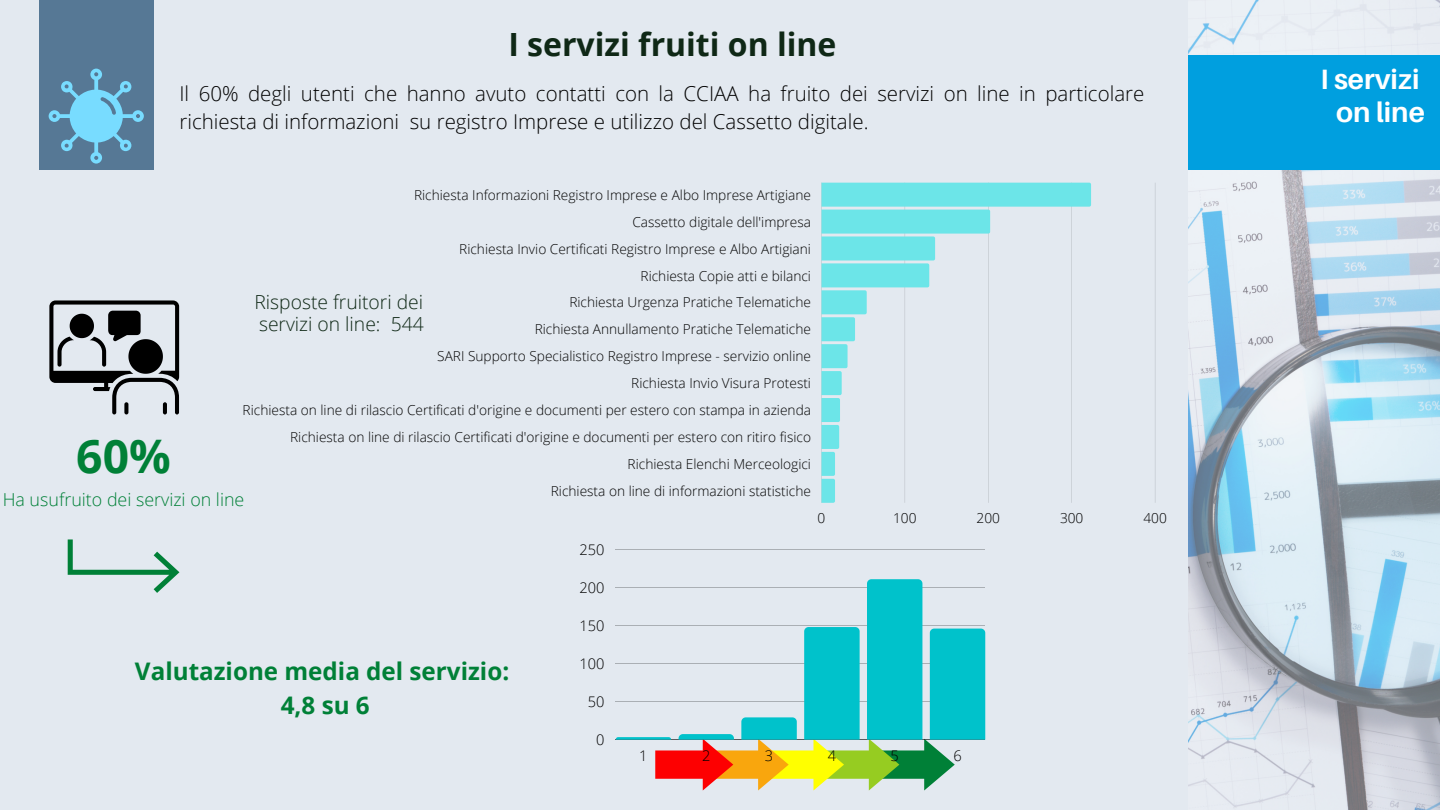
<style>
.page{position:relative;width:1440px;height:810px;background:#e3e9f0}
.page>*{position:absolute;margin:0;border:0;box-sizing:border-box;transform-origin:0 0}
.t1{font:700 46.3px "Open Sans";color:#008037}
.t2{font:700 32px "Open Sans";color:#0f2816}
.t3{font:700 28px/33px "Aileron";color:#fff;text-align:center}
.t4{font:700 24.2px/33.8px "Open Sans";color:#008037;text-align:center}
.t5{font:300 20.5px/28.5px "Open Sans";color:#000}
.t6{font:300 19.3px/22.5px "Open Sans";color:#0f2816}
.t7{font:300 17.9px "Open Sans";color:#008037}
.t8{font:300 14.6px "Open Sans";color:#000}
.t9{font:300 13.7px/26.9px "Open Sans";color:#000;text-align:right}
</style>
<div class="page">
<img style="left:1189px;top:0;width:251px;height:810px">
<div style="left:1189px;top:55px;width:251px;height:115px;background:#009fdf"></div>
<div style="left:39px;top:0;width:115px;height:170px;background:#567895"></div>
<svg style="left:49px;top:69px;width:95px;height:95px"></svg>
<hr style="left:616px;top:550px;width:369px;height:1px;background:#000">
<svg style="left:616px;top:579px;width:369px;height:211px"></svg>
<hr style="left:1155px;top:183px;width:1px;height:320px;background:#000">
<svg style="left:821px;top:183px;width:270px;height:320px"></svg>
<svg style="left:49px;top:300px;width:130px;height:114px"></svg>
<svg style="left:68px;top:539px;width:111px;height:54px"></svg>
<h2 class="t2" style="left:508px;top:22px;width:330px">I servizi fruiti on line</h2>
<h3 class="t5" style="left:179px;top:78px;width:967px">Il 60% degli utenti che hanno avuto contatti con la CCIAA ha fruito dei servizi on line in particolare richiesta di informazioni su registro Imprese e utilizzo del Cassetto digitale.</h3>
<p class="t9" style="left:243px;top:181px;width:570px">Richiesta Informazioni Registro Imprese e Albo Imprese Artigiane<br>Cassetto digitale dell'impresa<br>Richiesta Invio Certificati Registro Imprese e Albo Artigiani<br>Richiesta Copie atti e bilanci<br>Richiesta Urgenza Pratiche Telematiche<br>Richiesta Annullamento Pratiche Telematiche<br>SARI Supporto Specialistico Registro Imprese - servizio online<br>Richiesta Invio Visura Protesti<br>Richiesta on line di rilascio Certificati d'origine e documenti per estero con stampa in azienda Richiesta on line di rilascio Certificati d'origine e documenti per estero con ritiro fisico Richiesta Elenchi Merceologici<br>Richiesta on line di informazioni statistiche</p>
<h3 class="t6" style="left:254px;top:290px;width:171px">Risposte fruitori dei servizi on line: 544</h3>
<h1 class="t1" style="left:76px;top:423px;width:96px">60%</h1>
<h3 class="t7" style="left:3px;top:487px;width:243px">Ha usufruito dei servizi on line</h3>
<p class="t9" style="left:818px;top:504px;width:9px">0</p>
<p class="t9" style="left:893px;top:504px;width:25px">100</p>
<p class="t9" style="left:977px;top:504px;width:25px">200</p>
<p class="t9" style="left:1060px;top:504px;width:25px">300</p>
<p class="t9" style="left:1143px;top:504px;width:25px">400</p>
<h3 class="t4" style="left:135px;top:654px;width:376px">Valutazione media del servizio:<br>4,8 su 6</h3>
<p class="t8" style="left:580px;top:540px;width:26px">250</p>
<p class="t8" style="left:580px;top:578px;width:26px">200</p>
<p class="t8" style="left:580px;top:616px;width:26px">150</p>
<p class="t8" style="left:580px;top:654px;width:26px">100</p>
<p class="t8" style="left:588px;top:692px;width:18px">50</p>
<p class="t8" style="left:596px;top:730px;width:10px">0</p>
<p class="t8" style="left:639px;top:746px;width:10px">1</p>
<p class="t8" style="left:702px;top:746px;width:10px">2</p>
<p class="t8" style="left:765px;top:746px;width:10px">3</p>
<p class="t8" style="left:828px;top:746px;width:10px">4</p>
<p class="t8" style="left:891px;top:746px;width:10px">5</p>
<p class="t8" style="left:953px;top:746px;width:10px">6</p>
<h3 class="t3" style="left:1320px;top:62px;width:106px">I servizi on line</h3>
</div>
